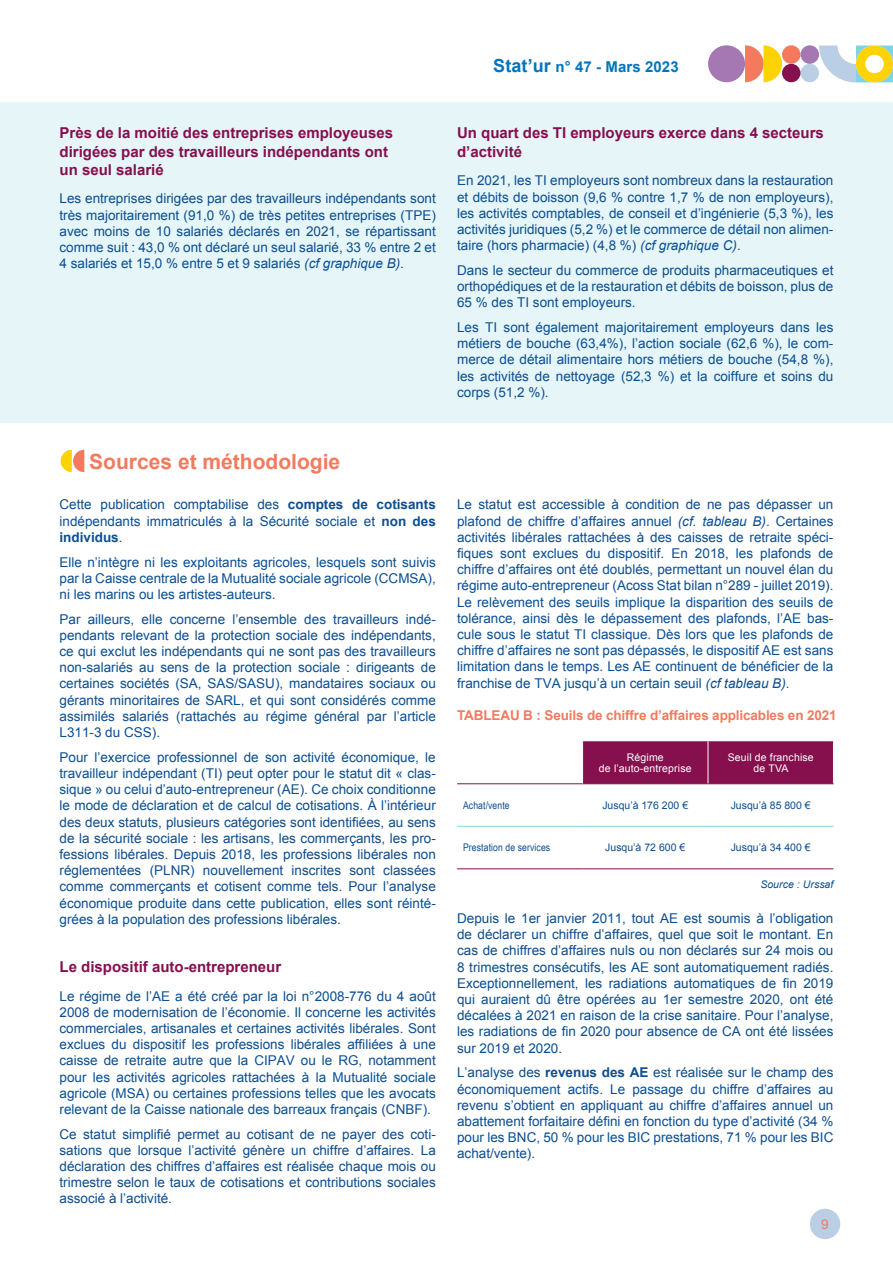
<style>
.page{position:relative;width:893px;height:1263px;background:#fff}
.page>*{position:absolute;margin:0;border:0;box-sizing:border-box;transform-origin:0 0}
.Texte_de_labeur__Ari{font:700 21px "Arial";color:#f37a5d}
.Intertitre__Arial_10{font:700 15px/18px "Arial";color:#860f4d}
.t1{font:700 15px "Arial";letter-spacing:.005em;color:#0075bd}
.Texte_de_labeur__Ari-2{font:13.5px/16.2px "Arial";color:#0b4e92;text-align:justify}
.Titre_légende__Arial{font:700 13.5px "Arial";letter-spacing:-.01em;color:#f37a5d}
.t2{font:13.5px "Arial";color:#f37a5d}
.Texte_de_labeur__Ari-3{font:10.5px "Arial";color:#0b4e92}
.t3{font:10.5px/10.5px "Arial";letter-spacing:.015em;color:#fff;text-align:center}
.t4{font:10.5px "Arial Narrow";letter-spacing:.01em;color:#0b4e92}
.t5{font:italic 10.5px "Arial";letter-spacing:.005em;color:#0b4e92}
.s1{font-size:18px}
.s2{font-style:italic}
.s3{font-weight:700}
</style>
<div class="page">
<svg style="left:745px;top:45px;width:37px;height:37px"></svg>
<div style="left:782px;top:64px;width:18px;height:18px;background:#860f4d;border-radius:9px"></div>
<div style="left:782px;top:45px;width:18px;height:19px;background:#f37a5d;border-radius:50%"></div>
<svg style="left:800px;top:45px;width:93px;height:38px"></svg>
<div style="left:708px;top:45px;width:37px;height:37px;background:#a577b3;border-radius:50%"></div>
<div style="left:810px;top:1209px;width:30px;height:30px;background:#bacfe5;border-radius:50%"></div>
<div style="left:0;top:102px;width:893px;height:320px;background:#e5f5f8"></div>
<svg style="left:61px;top:450px;width:23px;height:22px"></svg>
<div style="left:583px;top:741px;width:250px;height:42px;background:#860f4d"></div>
<hr style="left:457px;top:826px;width:126px;height:1px;background:#81d2e2">
<hr style="left:583px;top:826px;width:125px;height:1px;background:#81d2e2">
<hr style="left:708px;top:826px;width:125px;height:1px;background:#81d2e2">
<hr style="left:457px;top:783px;width:126px;height:1px;background:#860f4d">
<hr style="left:583px;top:783px;width:125px;height:1px;background:#860f4d">
<hr style="left:708px;top:783px;width:126px;height:1px;background:#860f4d">
<hr style="left:708px;top:741px;width:1px;height:42px;background:#fff">
<hr style="left:457px;top:868px;width:126px;height:1px;background:#860f4d">
<hr style="left:583px;top:868px;width:125px;height:1px;background:#860f4d">
<hr style="left:708px;top:868px;width:125px;height:1px;background:#860f4d">
<p class="t1" style="left:493px;top:56px;width:187px"><span class="s1">Stat’ur</span> n° 47 - Mars 2023</p>
<p class="Intertitre__Arial_10" style="left:60px;top:125px;width:335px">Près de la moitié des entreprises employeuses dirigées par des travailleurs indépendants ont un seul salarié</p>
<p class="Texte_de_labeur__Ari-2" style="left:60px;top:191px;width:378px">Les entreprises dirigées par des travailleurs indépendants sont très majoritairement (91,0 %) de très petites entreprises (TPE) avec moins de 10 salariés déclarés en 2021, se répartissant comme suit : 43,0 % ont déclaré un seul salarié, 33 % entre 2 et 4 salariés et 15,0 % entre 5 et 9 salariés <span class="s2">(cf graphique B)</span>.</p>
<p class="Intertitre__Arial_10" style="left:457px;top:125px;width:368px">Un quart des TI employeurs exerce dans 4 secteurs d’activité</p>
<p class="Texte_de_labeur__Ari-2" style="left:457px;top:173px;width:378px">En 2021, les TI employeurs sont nombreux dans la restauration et débits de boisson (9,6 % contre 1,7 % de non employeurs), les activités comptables, de conseil et d’ingénierie (5,3 %), les activités juridiques (5,2 %) et le commerce de détail non alimen&shy;taire (hors pharmacie) (4,8 %) <span class="s2">(cf graphique C)</span>.</p>
<p class="Texte_de_labeur__Ari-2" style="left:457px;top:262px;width:378px">Dans le secteur du commerce de produits pharmaceutiques et orthopédiques et de la restauration et débits de boisson, plus de 65 % des TI sont employeurs.</p>
<p class="Texte_de_labeur__Ari-2" style="left:457px;top:319px;width:378px">Les TI sont également majoritairement employeurs dans les métiers de bouche (63,4%), l’action sociale (62,6 %), le com&shy;merce de détail alimentaire hors métiers de bouche (54,8 %), les activités de nettoyage (52,3 %) et la coiffure et soins du corps (51,2 %).</p>
<p class="Texte_de_labeur__Ari" style="left:89px;top:447px;width:252px">Sources et méthodologie</p>
<p class="Texte_de_labeur__Ari-2" style="left:60px;top:497px;width:378px">Cette publication comptabilise des <span class="s3">comptes de cotisants </span>indépendants immatriculés à la Sécurité sociale et <span class="s3">non des individus</span>.</p>
<p class="Texte_de_labeur__Ari-2" style="left:60px;top:554px;width:378px">Elle n’intègre ni les exploitants agricoles, lesquels sont suivis par la Caisse centrale de la Mutualité sociale agricole (CCMSA), ni les marins ou les artistes-auteurs.</p>
<p class="Texte_de_labeur__Ari-2" style="left:60px;top:611px;width:378px">Par ailleurs, elle concerne l’ensemble des travailleurs indé&shy;pendants relevant de la protection sociale des indépendants, ce qui exclut les indépendants qui ne sont pas des travailleurs non-salariés au sens de la protection sociale : dirigeants de certaines sociétés (SA, SAS/SASU), mandataires sociaux ou gérants minoritaires de SARL, et qui sont considérés comme assimilés salariés (rattachés au régime général par l’article L311-3 du CSS).</p>
<p class="Texte_de_labeur__Ari-2" style="left:60px;top:749px;width:378px">Pour l’exercice professionnel de son activité économique, le travailleur indépendant (TI) peut opter pour le statut dit « clas&shy;sique » ou celui d’auto-entrepreneur (AE). Ce choix conditionne le mode de déclaration et de calcul de cotisations. À l’intérieur des deux statuts, plusieurs catégories sont identifiées, au sens de la sécurité sociale : les artisans, les commerçants, les pro&shy;fessions libérales. Depuis 2018, les professions libérales non réglementées (PLNR) nouvellement inscrites sont classées comme commerçants et cotisent comme tels. Pour l’analyse économique produite dans cette publication, elles sont réinté&shy;grées à la population des professions libérales.</p>
<p class="Intertitre__Arial_10" style="left:60px;top:958px;width:223px">Le dispositif auto-entrepreneur</p>
<p class="Texte_de_labeur__Ari-2" style="left:60px;top:988px;width:378px">Le régime de l’AE a été créé par la loi n°2008-776 du 4 août 2008 de modernisation de l’économie. Il concerne les activités commerciales, artisanales et certaines activités libérales. Sont exclues du dispositif les professions libérales affiliées à une caisse de retraite autre que la CIPAV ou le RG, notamment pour les activités agricoles rattachées à la Mutualité sociale agricole (MSA) ou certaines professions telles que les avocats relevant de la Caisse nationale des barreaux français (CNBF).</p>
<p class="Texte_de_labeur__Ari-2" style="left:60px;top:1126px;width:378px">Ce statut simplifié permet au cotisant de ne payer des coti&shy;sations que lorsque l’activité génère un chiffre d’affaires. La déclaration des chiffres d’affaires est réalisée chaque mois ou trimestre selon le taux de cotisations et contributions sociales associé à l’activité.</p>
<p class="Texte_de_labeur__Ari-2" style="left:457px;top:497px;width:378px">Le statut est accessible à condition de ne pas dépasser un plafond de chiffre d’affaires annuel <span class="s2">(cf. tableau B)</span>. Certaines activités libérales rattachées à des caisses de retraite spéci&shy;fiques sont exclues du dispositif. En 2018, les plafonds de chiffre d’affaires ont été doublés, permettant un nouvel élan du régime auto-entrepreneur (Acoss Stat bilan n°289 - juillet 2019).<br>Le relèvement des seuils implique la disparition des seuils de tolérance, ainsi dès le dépassement des plafonds, l’AE bas&shy;cule sous le statut TI classique. Dès lors que les plafonds de chiffre d’affaires ne sont pas dépassés, le dispositif AE est sans limitation dans le temps. Les AE continuent de bénéficier de la franchise de TVA jusqu’à un certain seuil <span class="s2">(cf tableau B)</span>.</p>
<p class="Titre_légende__Arial" style="left:457px;top:707px;width:381px">TABLEAU B : Seuils de chiffre d’affaires applicables en 2021</p>
<p class="t3" style="left:599px;top:752px;width:94px">Régime<br>de l’auto-entreprise</p>
<p class="t3" style="left:728px;top:752px;width:87px">Seuil de franchise de TVA</p>
<p class="t4" style="left:463px;top:797px;width:48px">Achat/vente</p>
<p class="Texte_de_labeur__Ari-3" style="left:602px;top:798px;width:87px">Jusqu’à 176 200 €</p>
<p class="Texte_de_labeur__Ari-3" style="left:731px;top:798px;width:81px">Jusqu’à 85 800 €</p>
<p class="t4" style="left:463px;top:840px;width:89px">Prestation de services</p>
<p class="Texte_de_labeur__Ari-3" style="left:605px;top:841px;width:81px">Jusqu’à 72 600 €</p>
<p class="Texte_de_labeur__Ari-3" style="left:731px;top:841px;width:81px">Jusqu’à 34 400 €</p>
<p class="t5" style="left:760px;top:877px;width:75px">Source : Urssaf</p>
<p class="Texte_de_labeur__Ari-2" style="left:457px;top:910px;width:378px">Depuis le 1er janvier 2011, tout AE est soumis à l’obligation de déclarer un chiffre d’affaires, quel que soit le montant. En cas de chiffres d’affaires nuls ou non déclarés sur 24 mois ou 8 trimestres consécutifs, les AE sont automatiquement radiés.<br>Exceptionnellement, les radiations automatiques de fin 2019 qui auraient dû être opérées au 1er semestre 2020, ont été décalées à 2021 en raison de la crise sanitaire. Pour l’analyse, les radiations de fin 2020 pour absence de CA ont été lissées sur 2019 et 2020.</p>
<p class="Texte_de_labeur__Ari-2" style="left:457px;top:1064px;width:378px">L’analyse des <span class="s3">revenus des AE</span> est réalisée sur le champ des économiquement actifs. Le passage du chiffre d’affaires au revenu s’obtient en appliquant au chiffre d’affaires annuel un abattement forfaitaire défini en fonction du type d’activité (34 % pour les BNC, 50 % pour les BIC prestations, 71 % pour les BIC achat/vente).</p>
<p class="t2" style="left:821px;top:1215px;width:9px">9</p>
</div>
